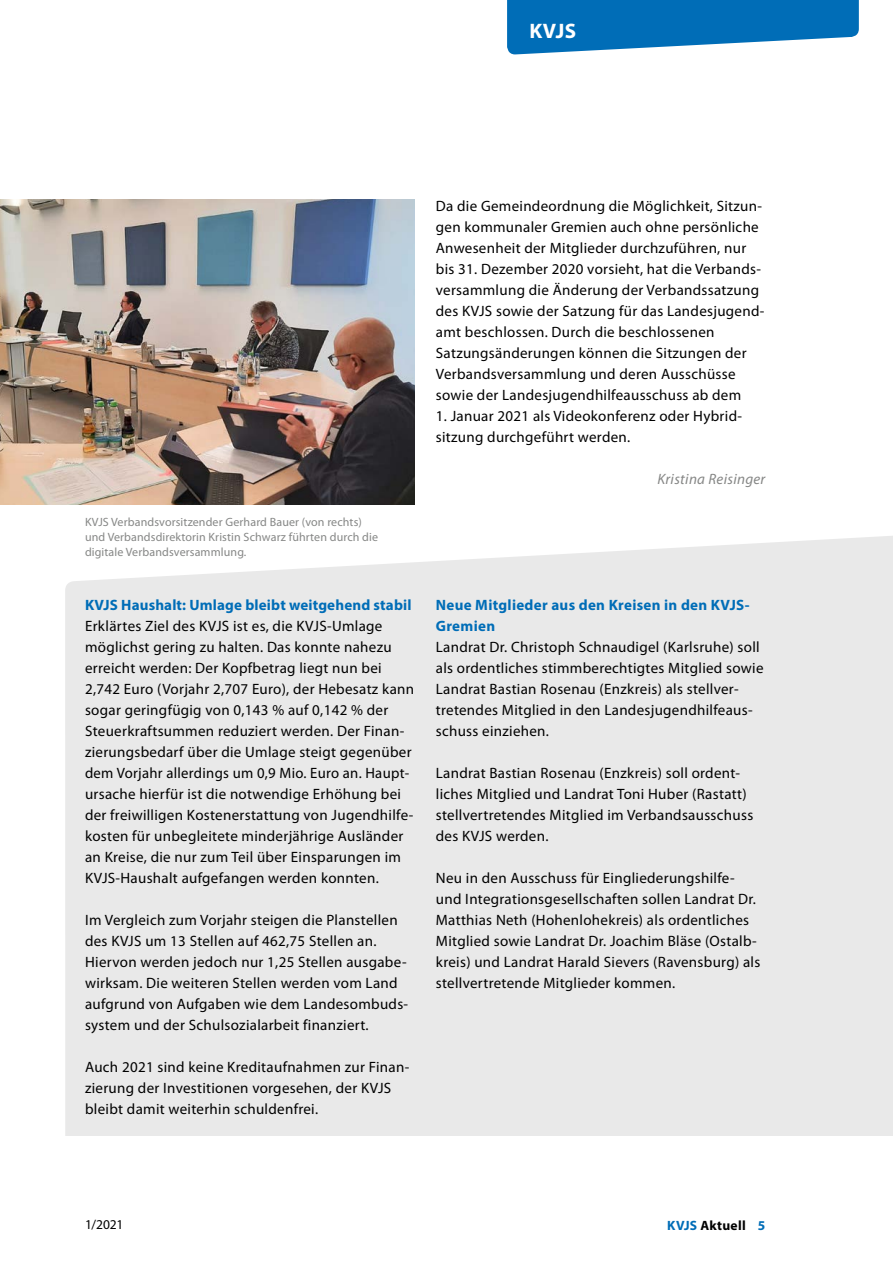
<style>
.page{position:relative;width:893px;height:1263px;background:#fff}
.page>*{position:absolute;margin:0;border:0;box-sizing:border-box;transform-origin:0 0}
.t1{font:700 21px "Myriad Pro";color:#fff}
.Inhalt_P_Copytext{font:15px/21px "Myriad Pro";letter-spacing:.02em;color:#000}
.Inhalt_H5_Überschrift_Blau{font:700 15px/21px "Myriad Pro";letter-spacing:.01em;color:#006db7}
.Autor{font:italic 15px "Myriad Pro";letter-spacing:.02em;color:#868786}
.t2{font:700 13.5px "Myriad Pro";letter-spacing:.02em;color:#000}
.t3{font:13.5px "Myriad Pro";color:#000}
.t4{font:12px/15px "Myriad Pro";letter-spacing:.01em;color:#868786}
.s1{color:#006db7}
</style>
<div class="page">
<svg style="left:507px;top:0;width:352px;height:54px;background:#2783c2"></svg>
<div style="left:65px;top:536px;width:828px;height:599px;background:#e9e9e9"></div>
<img style="left:0;top:199px;width:415px;height:306px">
<h1 class="t1" style="left:529px;top:17px;width:48px">KVJS</h1>
<p class="t4" style="left:85px;top:514px;width:295px">KVJS Verbandsvorsitzender Gerhard Bauer (von rechts) und Verbandsdirektorin Kristin Schwarz führten durch die digitale Verbandsversammlung.</p>
<h5 class="Inhalt_H5_Überschrift_Blau" style="left:85px;top:594px;width:328px">KVJS Haushalt: Umlage bleibt weitgehend stabil</h5>
<p class="Inhalt_P_Copytext" style="left:85px;top:615px;width:331px">Erklärtes Ziel des KVJS ist es, die KVJS-Umlage möglichst gering zu halten. Das konnte nahezu erreicht werden: Der Kopfbetrag liegt nun bei 2,742 Euro (Vorjahr 2,707 Euro), der Hebesatz kann sogar geringfügig von 0,143 % auf 0,142 % der Steuerkraftsummen reduziert werden. Der Finan&shy;zierungsbedarf über die Umlage steigt gegenüber dem Vorjahr allerdings um 0,9 Mio. Euro an. Haupt-</p>
<p class="Inhalt_P_Copytext" style="left:85px;top:783px;width:330px">ursache hierfür ist die notwendige Erhöhung bei der freiwilligen Kostenerstattung von Jugendhilfe&shy;kosten für unbegleitete minderjährige Ausländer an Kreise, die nur zum Teil über Einsparungen im KVJS-Haushalt aufgefangen werden konnten.</p>
<p class="Inhalt_P_Copytext" style="left:85px;top:909px;width:325px">Im Vergleich zum Vorjahr steigen die Planstellen des KVJS um 13 Stellen auf 462,75 Stellen an.<br>Hiervon werden jedoch nur 1,25 Stellen ausgabe&shy;wirksam. Die weiteren Stellen werden vom Land aufgrund von Aufgaben wie dem Landesombuds&shy;system und der Schulsozialarbeit finanziert.</p>
<p class="Inhalt_P_Copytext" style="left:85px;top:1056px;width:326px">Auch 2021 sind keine Kreditaufnahmen zur Finan&shy;zierung der Investitionen vorgesehen, der KVJS bleibt damit weiterhin schuldenfrei.</p>
<p class="Inhalt_P_Copytext" style="left:436px;top:195px;width:329px">Da die Gemeindeordnung die Möglichkeit, Sitzun&shy;gen kommunaler Gremien auch ohne persönliche Anwesenheit der Mitglieder durchzuführen, nur bis 31. Dezember 2020 vorsieht, hat die Verbands&shy;versammlung die Änderung der Verbandssatzung des KVJS sowie der Satzung für das Landesjugend&shy;amt beschlossen. Durch die beschlossenen Satzungsänderungen können die Sitzungen der Verbandsversammlung und deren Ausschüsse sowie der Landesjugendhilfeausschuss ab dem</p>
<p class="Inhalt_P_Copytext" style="left:436px;top:405px;width:307px">1. Januar 2021 als Videokonferenz oder Hybrid&shy;sitzung durchgeführt werden.</p>
<p class="Autor" style="left:657px;top:469px;width:110px">Kristina Reisinger</p>
<h5 class="Inhalt_H5_Überschrift_Blau" style="left:436px;top:594px;width:315px">Neue Mitglieder aus den Kreisen in den KVJS-<br>Gremien</h5>
<p class="Inhalt_P_Copytext" style="left:436px;top:636px;width:329px">Landrat Dr. Christoph Schnaudigel (Karlsruhe) soll als ordentliches stimmberechtigtes Mitglied sowie Landrat Bastian Rosenau (Enzkreis) als stellver&shy;tretendes Mitglied in den Landesjugendhilfeaus&shy;schuss einziehen.</p>
<p class="Inhalt_P_Copytext" style="left:436px;top:762px;width:319px">Landrat Bastian Rosenau (Enzkreis) soll ordent&shy;liches Mitglied und Landrat Toni Huber (Rastatt) stellvertretendes Mitglied im Verbandsausschuss des KVJS werden.</p>
<p class="Inhalt_P_Copytext" style="left:436px;top:867px;width:326px">Neu in den Ausschuss für Eingliederungshilfe&shy;und Integrationsgesellschaften sollen Landrat Dr.<br>Matthias Neth (Hohenlohekreis) als ordentliches Mitglied sowie Landrat Dr. Joachim Bläse (Ostalb&shy;kreis) und Landrat Harald Sievers (Ravensburg) als stellvertretende Mitglieder kommen.</p>
<p class="t3" style="left:85px;top:1216px;width:40px">1/2021</p>
<p class="t2" style="left:667px;top:1216px;width:100px"><span class="s1">KVJS</span> Aktuell <span class="s1">5</span></p>
</div>
